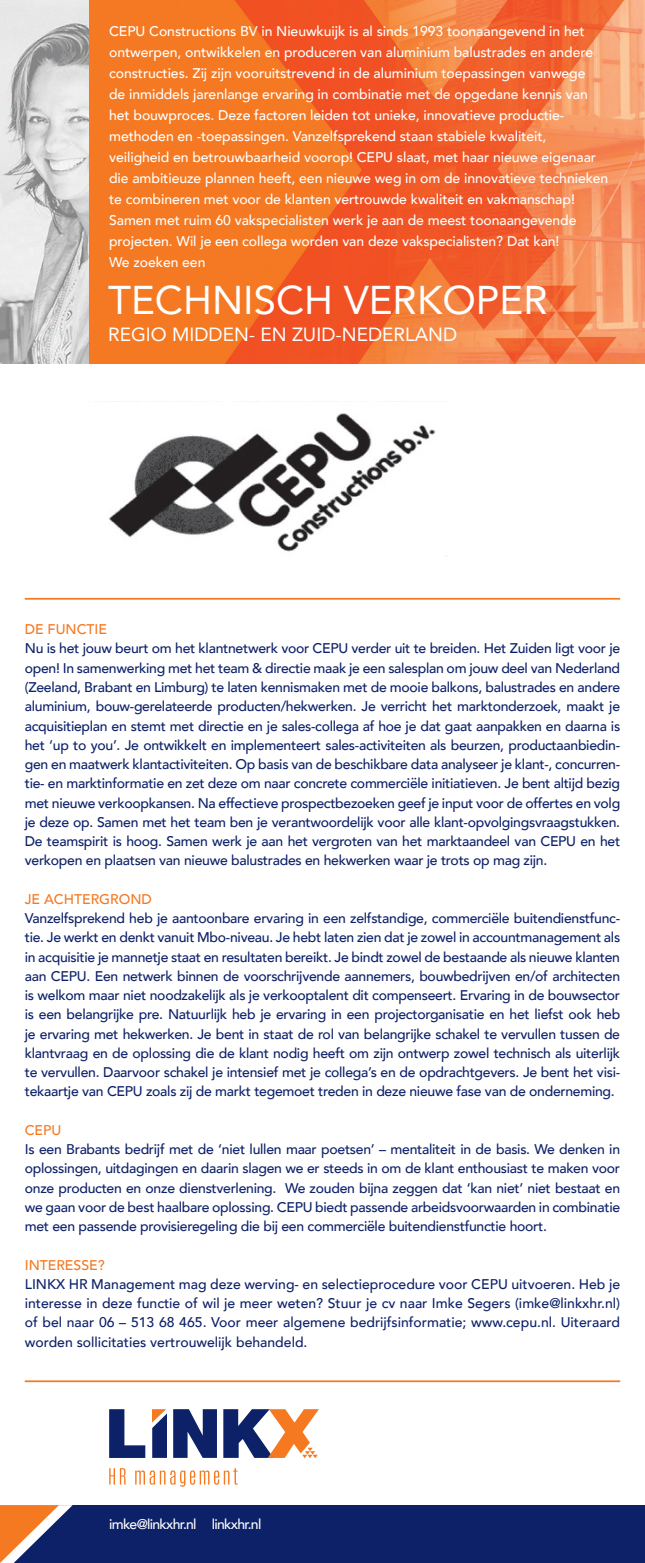
<style>
.page{position:relative;width:645px;height:1563px;background:#fff}
.page>*{position:absolute;margin:0;border:0;box-sizing:border-box;transform-origin:0 0}
.t1{font:40.07px "Avenir";color:#fff}
.t2{font:19.07px "Avenir";color:#fff}
.t3{font:500 14px/19.2px "Avenir";letter-spacing:-.02em;color:#0d2169;text-align:justify}
.t4{font:500 14px/21px "Avenir";letter-spacing:-.005em;color:#fff}
.t5{font:500 14px "Avenir";color:#f47921}
.t6{font:500 14px "Avenir";letter-spacing:-.05em;color:#fff}
</style>
<div class="page">
<img style="left:0;top:0;width:89px;height:364px">
<img style="left:89px;top:0;width:556px;height:364px">
<hr style="left:25px;top:598px;width:595px;height:2px;background:#f47921">
<div style="left:0;top:1505px;width:645px;height:58px;background:#0d2169"></div>
<svg style="left:109px;top:1409px;width:36px;height:49px"></svg>
<svg style="left:173px;top:1409px;width:44px;height:49px"></svg>
<svg style="left:152px;top:1409px;width:15px;height:49px"></svg>
<svg style="left:223px;top:1409px;width:96px;height:49px"></svg>
<svg style="left:109px;top:1468px;width:17px;height:16px"></svg>
<svg style="left:135px;top:1468px;width:103px;height:18px"></svg>
<svg style="left:0;top:1505px;width:73px;height:58px"></svg>
<hr style="left:25px;top:1380px;width:595px;height:2px;background:#f47921">
<img style="left:109px;top:413px;width:327px;height:139px">
<p class="t4" style="left:109px;top:20px;width:485px">CEPU Constructions BV in Nieuwkuijk is al sinds 1993 toonaangevend in het ontwerpen, ontwikkelen en produceren van aluminium balustrades en andere constructies. Zij zijn vooruitstrevend in de aluminium toepassingen vanwege</p>
<p class="t4" style="left:109px;top:83px;width:480px">de inmiddels jarenlange ervaring in combinatie met de opgedane kennis van</p>
<p class="t4" style="left:109px;top:104px;width:457px">het bouwproces. Deze factoren leiden tot unieke, innovatieve productie-</p>
<p class="t4" style="left:109px;top:125px;width:439px">methoden en -toepassingen. Vanzelfsprekend staan stabiele kwaliteit,</p>
<p class="t4" style="left:109px;top:146px;width:501px">veiligheid en betrouwbaarheid voorop! CEPU slaat, met haar nieuwe eigenaar die ambitieuze plannen heeft, een nieuwe weg in om de innovatieve technieken</p>
<p class="t4" style="left:109px;top:188px;width:467px">te combineren met voor de klanten vertrouwde kwaliteit en vakmanschap!</p>
<p class="t4" style="left:109px;top:209px;width:469px">Samen met ruim 60 vakspecialisten werk je aan de meest toonaangevende</p>
<p class="t4" style="left:109px;top:230px;width:452px">projecten. Wil je een collega worden van deze vakspecialisten? Dat kan!</p>
<p class="t4" style="left:109px;top:251px;width:98px">We zoeken een</p>
<p class="t1" style="left:108px;top:268px;width:441px">TECHNISCH VERKOPER</p>
<p class="t2" style="left:108px;top:319px;width:350px">REGIO MIDDEN- EN ZUID-NEDERLAND</p>
<p class="t5" style="left:25px;top:617px;width:84px">DE FUNCTIE</p>
<p class="t3" style="left:25px;top:638px;width:597px">Nu is het jouw beurt om het klantnetwerk voor CEPU verder uit te breiden. Het Zuiden ligt voor je open! In samenwerking met het team &amp; directie maak je een salesplan om jouw deel van Nederland (Zeeland, Brabant en Limburg) te laten kennismaken met de mooie balkons, balustrades en andere aluminium, bouw-gerelateerde producten/hekwerken. Je verricht het marktonderzoek, maakt je acquisitieplan en stemt met directie en je sales-collega af hoe je dat gaat aanpakken en daarna is het ‘up to you’. Je ontwikkelt en implementeert sales-activiteiten als beurzen, productaanbiedin&shy;gen en maatwerk klantactiviteiten. Op basis van de beschikbare data analyseer je klant-, concurren&shy;tie- en marktinformatie en zet deze om naar concrete commerciële initiatieven. Je bent altijd bezig met nieuwe verkoopkansen. Na effectieve prospectbezoeken geef je input voor de offertes en volg je deze op. Samen met het team ben je verantwoordelijk voor alle klant-opvolgingsvraagstukken.<br>De teamspirit is hoog. Samen werk je aan het vergroten van het marktaandeel van CEPU en het verkopen en plaatsen van nieuwe balustrades en hekwerken waar je trots op mag zijn.</p>
<p class="t5" style="left:25px;top:887px;width:129px">JE ACHTERGROND</p>
<p class="t3" style="left:25px;top:908px;width:597px">Vanzelfsprekend heb je aantoonbare ervaring in een zelfstandige, commerciële buitendienstfunc&shy;tie. Je werkt en denkt vanuit Mbo-niveau. Je hebt laten zien dat je zowel in accountmanagement als in acquisitie je mannetje staat en resultaten bereikt. Je bindt zowel de bestaande als nieuwe klanten aan CEPU. Een netwerk binnen de voorschrijvende aannemers, bouwbedrijven en/of architecten is welkom maar niet noodzakelijk als je verkooptalent dit compenseert. Ervaring in de bouwsector is een belangrijke pre. Natuurlijk heb je ervaring in een projectorganisatie en het liefst ook heb je ervaring met hekwerken. Je bent in staat de rol van belangrijke schakel te vervullen tussen de klantvraag en de oplossing die de klant nodig heeft om zijn ontwerp zowel technisch als uiterlijk te vervullen. Daarvoor schakel je intensief met je collega’s en de opdrachtgevers. Je bent het visi&shy;tekaartje van CEPU zoals zij de markt tegemoet treden in deze nieuwe fase van de onderneming.</p>
<p class="t5" style="left:25px;top:1118px;width:38px">CEPU</p>
<p class="t3" style="left:25px;top:1139px;width:597px">Is een Brabants bedrijf met de ‘niet lullen maar poetsen’ – mentaliteit in de basis. We denken in oplossingen, uitdagingen en daarin slagen we er steeds in om de klant enthousiast te maken voor onze producten en onze dienstverlening. We zouden bijna zeggen dat ‘kan niet’ niet bestaat en we gaan voor de best haalbare oplossing. CEPU biedt passende arbeidsvoorwaarden in combinatie met een passende provisieregeling die bij een commerciële buitendienstfunctie hoort.</p>
<p class="t5" style="left:25px;top:1252px;width:81px">INTERESSE?</p>
<p class="t3" style="left:25px;top:1273px;width:597px">LINKX HR Management mag deze werving- en selectieprocedure voor CEPU uitvoeren. Heb je interesse in deze functie of wil je meer weten? Stuur je cv naar Imke Segers (imke@linkxhr.nl) of bel naar 06 – 513 68 465. Voor meer algemene bedrijfsinformatie; www.cepu.nl. Uiteraard worden sollicitaties vertrouwelijk behandeld.</p>
<p class="t6" style="left:109px;top:1512px;width:154px">imke@linkxhr.nl linkxhr.nl</p>
</div>
